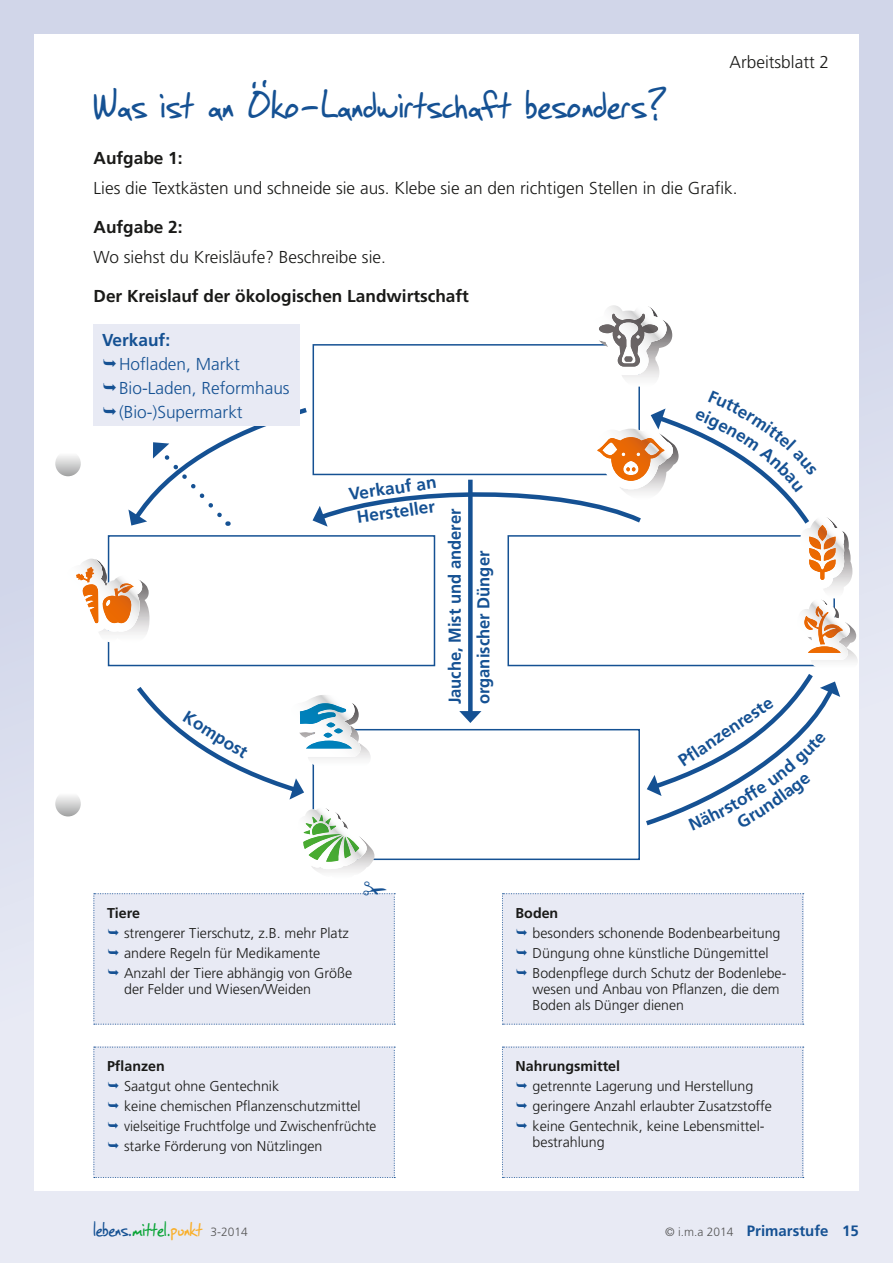
<style>
.page{position:relative;width:893px;height:1263px;background:#fff}
.page>*{position:absolute;margin:0;border:0;box-sizing:border-box;transform-origin:0 0}
.t1{font:45px "SF Grunge Sans";letter-spacing:.02em;color:#155193}
.t2{font:22.5px "SF Grunge Sans";letter-spacing:.01em;color:#155193}
.t3{font:300 17.25px "Frutiger";color:#1a1a18}
.t4{font:700 17.25px "Frutiger";color:#1a1a18}
.t5{font:300 17.25px/23.7px "Frutiger";color:#155193}
.t6{font:700 17.25px/24px "Frutiger";color:#155193}
.t7{font:700 17.25px/28.5px "Frutiger";color:#155193;scale:.96 1}
.t8{font:700 15px "Frutiger";color:#155193}
.t9{font:300 14.25px/20px "Frutiger";color:#1a1a18}
.t10{font:700 14.25px "Frutiger";color:#1a1a18}
.s1{color:#0aa537}
.s2{color:#f9af2a}
.s3{font-family:"Frutiger";font-weight:300;font-size:12px;color:#565656}
.s4{font-weight:300;font-size:12px;color:#565656}
</style>
<div class="page">
<div style="left:0;top:0;width:893px;height:1263px;background:linear-gradient(to bottom,#cdd2e7,#ecedf6)"></div>
<div style="left:34px;top:34px;width:825px;height:1157px;background:#fff"></div>
<svg style="left:55px;top:451px;width:26px;height:25px"></svg>
<svg style="left:55px;top:791px;width:26px;height:25px"></svg>
<div style="left:313px;top:344px;width:327px;height:131px;background:#fff;border:2px solid #155193"></div>
<div style="left:313px;top:729px;width:327px;height:131px;background:#fff;border:2px solid #155193"></div>
<div style="left:108px;top:535px;width:327px;height:131px;background:#fff;border:2px solid #155193"></div>
<div style="left:507px;top:535px;width:328px;height:131px;background:#fff;border:2px solid #155193"></div>
<div style="left:468px;top:480px;width:5px;height:235px;background:#155193"></div>
<svg style="left:459px;top:711px;width:22px;height:12px"></svg>
<div style="left:94px;top:324px;width:206px;height:102px;background:#e8eaf4"></div>
<img style="left:850px;top:553px;width:2px;height:28px">
<img style="left:807px;top:625px;width:50px;height:42px">
<img style="left:622px;top:322px;width:50px;height:61px">
<svg style="left:593px;top:305px;width:73px;height:70px"></svg>
<img style="left:361px;top:728px;width:10px;height:31px">
<img style="left:314px;top:844px;width:60px;height:29px">
<svg style="left:303px;top:807px;width:64px;height:62px"></svg>
<svg style="left:137px;top:687px;width:224px;height:112px"></svg>
<div style="left:94px;top:1047px;width:301px;height:131px;background:#e8eaf4"></div>
<div style="left:502px;top:893px;width:302px;height:132px;background:#e8eaf4"></div>
<div style="left:502px;top:1047px;width:302px;height:131px;background:#e8eaf4"></div>
<svg style="left:67px;top:383px;width:783px;height:277px"></svg>
<svg style="left:646px;top:674px;width:194px;height:152px"></svg>
<div style="left:94px;top:893px;width:301px;height:132px;background:#e8eaf4"></div>
<p class="t3" style="left:729px;top:53px;width:101px">Arbeitsblatt 2</p>
<h1 class="t1" style="left:94px;top:75px;width:576px">Was ist an Öko-Landwirtschaft besonders?</h1>
<p class="t4" style="left:94px;top:148px;width:91px">Aufgabe 1:</p>
<p class="t3" style="left:94px;top:179px;width:646px">Lies die Textkästen und schneide sie aus. Klebe sie an den richtigen Stellen in die Grafik.</p>
<p class="t4" style="left:94px;top:217px;width:91px">Aufgabe 2:</p>
<p class="t3" style="left:94px;top:247px;width:294px">Wo siehst du Kreisläufe? Beschreibe sie.</p>
<p class="t4" style="left:94px;top:286px;width:377px">Der Kreislauf der ökologischen Landwirtschaft</p>
<p class="t6" style="left:102px;top:328px;width:70px">Verkauf:</p>
<p class="t5" style="left:119px;top:352px;width:172px">Hofladen, Markt<br>Bio-Laden, Reformhaus (Bio-)Supermarkt</p>
<p class="t6" style="left:191px;top:705px;width:74px;rotate:32deg">Kompost</p>
<p class="t6" style="left:347px;top:482px;width:90px;rotate:-8deg">Verkauf an<br>Hersteller</p>
<p class="t7" style="left:441px;top:704px;width:205px;rotate:-90deg">Jauche, Mist und anderer organischer Dünger</p>
<p class="t6" style="left:673px;top:752px;width:111px;rotate:-34deg">Pfl anzenreste</p>
<p class="t10" style="left:107px;top:905px;width:35px">Tiere</p>
<p class="t9" style="left:124px;top:923px;width:230px">strengerer Tierschutz, z.B. mehr Platz andere Regeln für Medikamente<br>Anzahl der Tiere abhängig von Größe</p>
<p class="t9" style="left:124px;top:979px;width:188px">der Felder und Wiesen/Weiden</p>
<p class="t10" style="left:107px;top:1058px;width:59px">Pflanzen</p>
<p class="t9" style="left:124px;top:1076px;width:254px">Saatgut ohne Gentechnik<br>keine chemischen Pflanzenschutzmittel vielseitige Fruchtfolge und Zwischenfrüchte starke Förderung von Nützlingen</p>
<p class="t10" style="left:516px;top:905px;width:44px">Boden</p>
<p class="t9" style="left:533px;top:923px;width:255px">besonders schonende Bodenbearbeitung<br>Düngung ohne künstliche Düngemittel<br>Bodenpflege durch Schutz der Bodenlebe-</p>
<p class="t9" style="left:533px;top:981px;width:248px;line-height:15.8px">wesen und Anbau von Pflanzen, die dem<br>Boden als Dünger dienen</p>
<p class="t10" style="left:516px;top:1058px;width:106px">Nahrungsmittel</p>
<p class="t9" style="left:533px;top:1076px;width:241px">getrennte Lagerung und Herstellung geringere Anzahl erlaubter Zusatzstoffe keine Gentechnik, keine Lebensmittel-</p>
<p class="t9" style="left:533px;top:1132px;width:74px">bestrahlung</p>
<h2 class="t2" style="left:94px;top:1214px;width:156px">lebens.<span class="s1">mittel.</span><span class="s2">punkt</span> <span class="s3">3-2014</span></h2>
<p class="t8" style="left:665px;top:1222px;width:195px"><span class="s4">© i.m.a 2014</span> Primarstufe 15</p>
</div>
